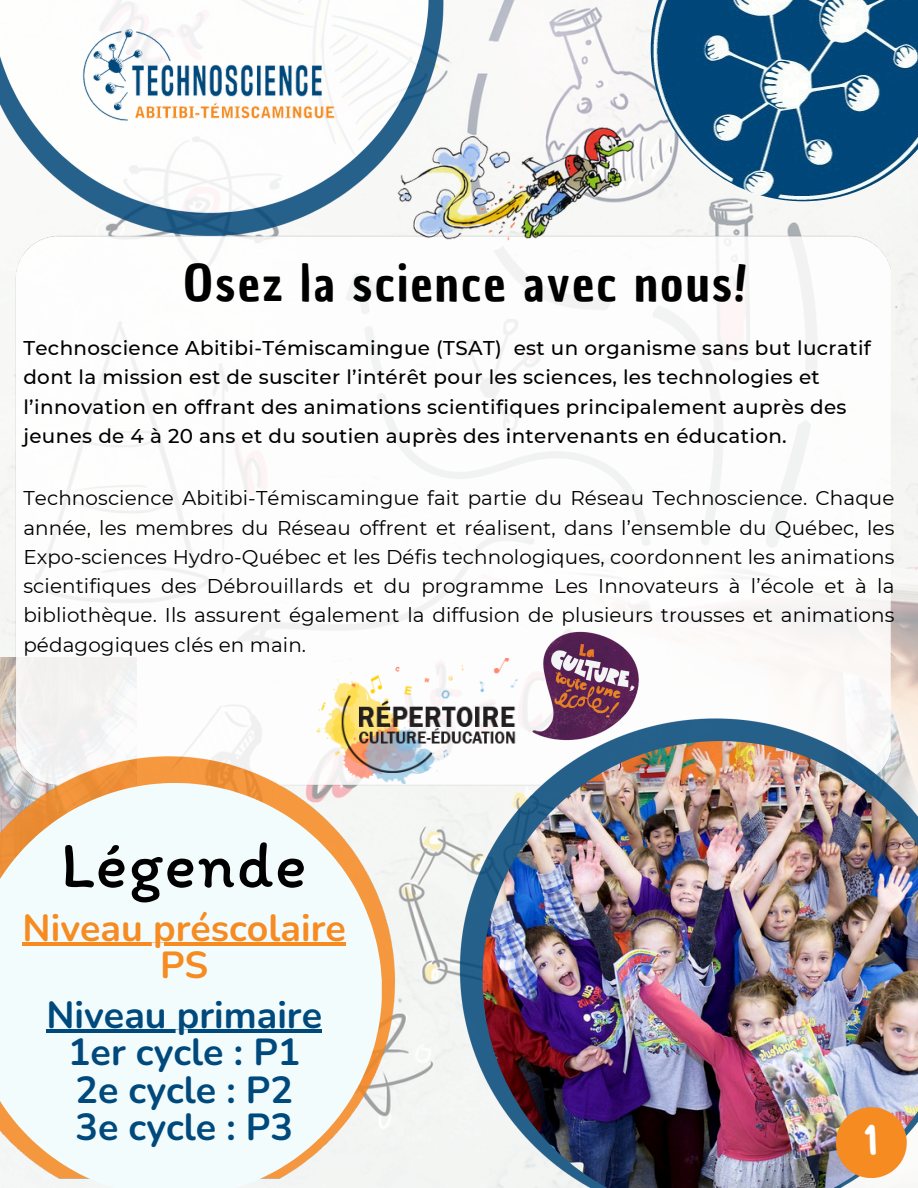
<style>
.page{position:relative;width:918px;height:1188px;background:#fff}
.page>*{position:absolute;margin:0;border:0;box-sizing:border-box;transform-origin:0 0}
.t1{font:66.75px "Itim";letter-spacing:.02em;color:#000}
.t2{font:49.35px "Chau Philomene One";letter-spacing:.045em;color:#000}
.t3{font:700 45px "Yvesyvesdrawing";color:#fff}
.t4{font:700 37.65px/37.3px "Nunito";color:#00497c;text-align:center}
.t5{font:700 37.65px/37.3px "Nunito";color:#f68b21;text-align:center}
.t6{font:19.95px/29.2px "Montserrat";letter-spacing:.005em;color:#000;text-align:justify}
.t7{font:500 19.95px/29.2px "Montserrat";letter-spacing:.02em;color:#000}
</style>
<div class="page">
<img style="left:0;top:0;width:918px;height:1188px">
<img style="left:0;top:657px;width:136px;height:126px">
<img style="left:651px;top:0;width:267px;height:201px">
<img style="left:483px;top:741px;width:435px;height:447px">
<svg style="left:836px;top:1107px;width:71px;height:71px;background:#eb9746"></svg>
<svg style="left:0;top:783px;width:382px;height:405px;fill:#f2fcfd"></svg>
<img style="left:396px;top:126px;width:244px;height:119px">
<img style="left:317px;top:657px;width:201px;height:126px">
<img style="left:53px;top:0;width:311px;height:151px">
<img style="left:533px;top:632px;width:107px;height:109px">
<hr style="left:23px;top:943px;width:323px;height:3px;background:#f68b21">
<hr style="left:46px;top:1030px;width:276px;height:3px;background:#00497c">
<p class="t2" style="left:184px;top:250px;width:565px">Osez la science avec nous!</p>
<p class="t7" style="left:23px;top:333px;width:849px">Technoscience Abitibi-Témiscamingue (TSAT) est un organisme sans but lucratif dont la mission est de susciter l’intérêt pour les sciences, les technologies et l’innovation en offrant des animations scientifiques principalement auprès des jeunes de 4 à 20 ans et du soutien auprès des intervenants en éducation.</p>
<p class="t6" style="left:23px;top:484px;width:873px">Technoscience Abitibi-Témiscamingue fait partie du Réseau Technoscience. Chaque année, les membres du Réseau offrent et réalisent, dans l’ensemble du Québec, les Expo-sciences Hydro-Québec et les Défis technologiques, coordonnent les animations scientifiques des Débrouillards et du programme Les Innovateurs à l’école et à la bibliothèque. Ils assurent également la diffusion de plusieurs trousses et animations pédagogiques clés en main.</p>
<p class="t1" style="left:60px;top:824px;width:248px">Légende</p>
<p class="t5" style="left:23px;top:910px;width:325px">Niveau préscolaire<br>PS</p>
<p class="t4" style="left:46px;top:997px;width:277px">Niveau primaire<br>1er cycle : P1<br>2e cycle : P2<br>3e cycle : P3</p>
<p class="t3" style="left:863px;top:1121px;width:18px">1</p>
</div>
